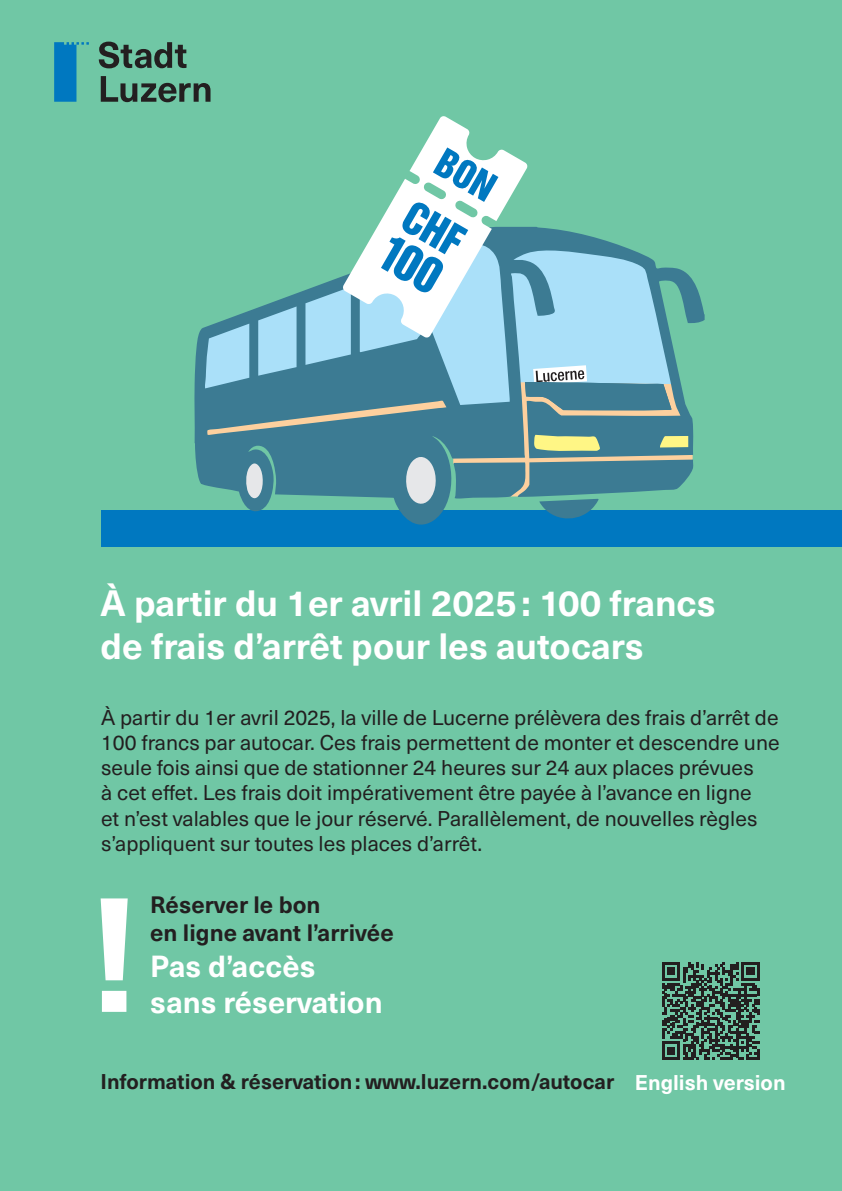
<style>
.page{position:relative;width:842px;height:1191px;background:#70c7a5}
.page>*{position:absolute;margin:0;border:0;box-sizing:border-box;transform-origin:0 0}
.t1{font:700 36px/43.2px "Neue Haas Unica Pro";color:#fff}
.untertitel_front{font:700 30px/36px "Neue Haas Unica Pro";color:#fff}
.ez_6{font:700 23.4px/28px "Neue Haas Unica Pro";color:#231f20}
.lauftext{font:21px/25.2px "Neue Haas Unica Pro";color:#231f20}
.untertitel_front-2{font:700 21px "Neue Haas Unica Pro";color:#231f20}
.t2{font:700 21px "Neue Haas Unica Pro";color:#fff}
</style>
<div class="page">
<svg style="left:99px;top:42px;width:88px;height:26px"></svg>
<svg style="left:101px;top:76px;width:109px;height:26px"></svg>
<svg style="left:54px;top:42px;width:35px;height:60px"></svg>
<svg style="left:662px;top:962px;width:98px;height:97px"></svg>
<div style="left:101px;top:510px;width:741px;height:37px;background:#0078c0"></div>
<svg style="left:101px;top:898px;width:27px;height:113px"></svg>
<svg style="left:194px;top:230px;width:511px;height:295px"></svg>
<svg style="left:453px;top:425px;width:240px;height:98px"></svg>
<svg style="left:525px;top:365px;width:146px;height:46px;background:#73a2b4"></svg>
<svg style="left:307px;top:116px;width:256px;height:239px"></svg>
<svg style="left:381px;top:147px;width:117px;height:147px;background:#a4d2e0"></svg>
<p class="t1" style="left:101px;top:582px;width:617px">À partir du 1er avril 2025: 100 francs de frais d’arrêt pour les autocars</p>
<p class="lauftext" style="left:101px;top:705px;width:680px">À partir du 1er avril 2025, la ville de Lucerne prélèvera des frais d’arrêt de 100 francs par autocar. Ces frais permettent de monter et descendre une seule fois ainsi que de stationner 24 heures sur 24 aux places prévues<br>à cet effet. Les frais doit impérativement être payée à l’avance en ligne<br>et n’est valables que le jour réservé. Parallèlement, de nouvelles règles s’appliquent sur toutes les places d’arrêt.</p>
<p class="ez_6" style="left:150px;top:890px;width:245px">Réserver le bon<br>en ligne avant l’arrivée</p>
<p class="untertitel_front" style="left:150px;top:948px;width:234px">Pas d’accès sans réservation</p>
<p class="untertitel_front-2" style="left:101px;top:1068px;width:515px">Information &amp; réservation: www.luzern.com/autocar</p>
<p class="t2" style="left:635px;top:1069px;width:152px">English version</p>
</div>
